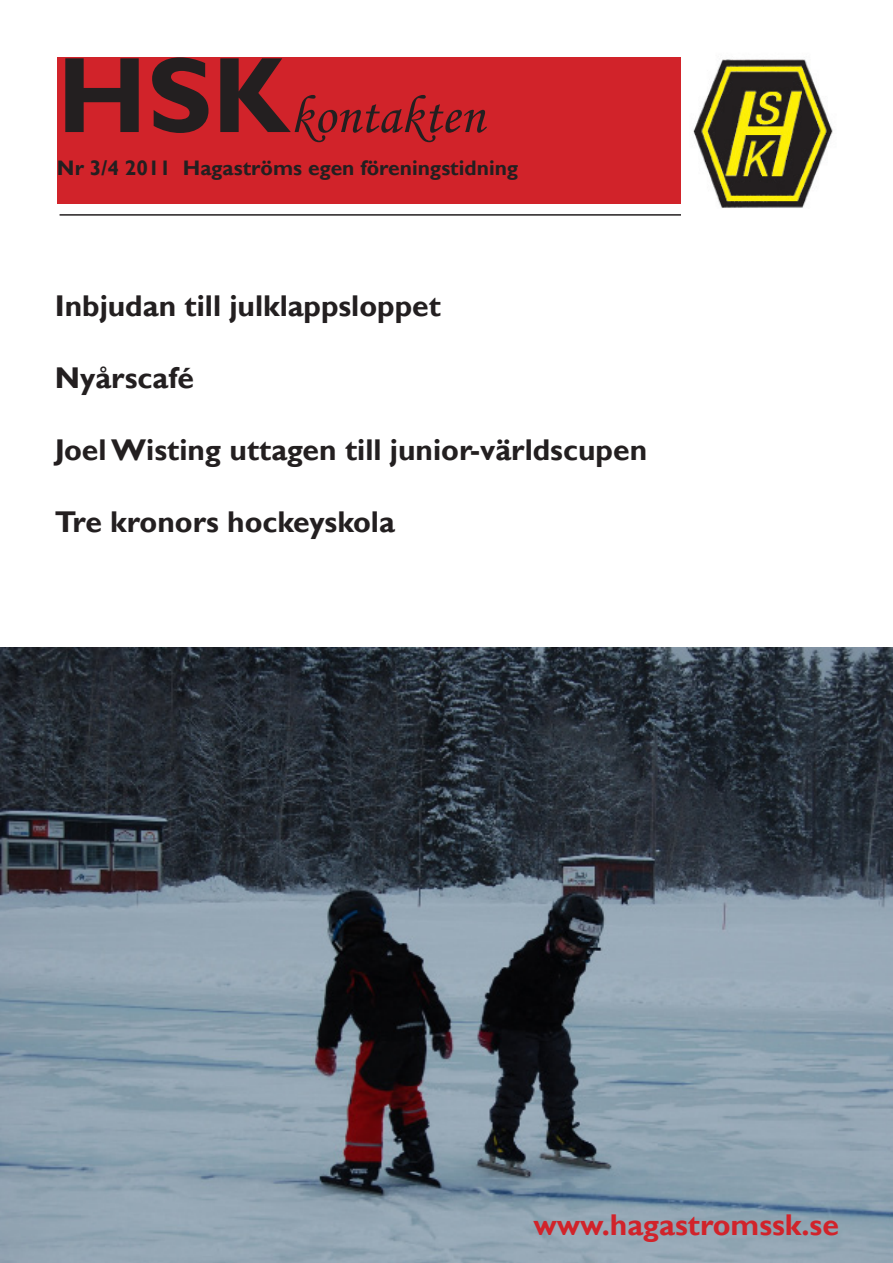
<style>
.page{position:relative;width:893px;height:1263px;background:#fff}
.page>*{position:absolute;margin:0;border:0;box-sizing:border-box;transform-origin:0 0}
.t1{font:54px "Monotype Corsiva";color:#231f20}
.t2{font:700 30px "Gill Sans";color:#231f20}
.t3{font:700 30px "Gill Sans";color:#d1232a}
.t4{font:700 21px "Gill Sans";color:#231f20}
.s1{font-family:"Gill Sans";font-weight:700;font-size:108px}
</style>
<div class="page">
<img style="left:0;top:647px;width:893px;height:616px">
<hr style="left:60px;top:214px;width:773px;height:2px;background:#231f20">
<div style="left:57px;top:57px;width:649px;height:147px;background:#d1232a"></div>
<img style="left:681px;top:57px;width:152px;height:159px">
<p class="t1" style="left:57px;top:83px;width:429px"><span class="s1">HSK</span>kontakten</p>
<p class="t4" style="left:57px;top:156px;width:463px">Nr 3/4 2011 Hagaströms egen föreningstidning</p>
<p class="t2" style="left:55px;top:288px;width:388px">Inbjudan till julklappsloppet</p>
<p class="t2" style="left:55px;top:360px;width:141px">Nyårscafé</p>
<p class="t2" style="left:55px;top:432px;width:594px">Joel Wisting uttagen till junior-världscupen</p>
<p class="t2" style="left:55px;top:504px;width:342px">Tre kronors hockeyskola</p>
<p class="t3" style="left:533px;top:1206px;width:307px">www.hagastromssk.se</p>
</div>
